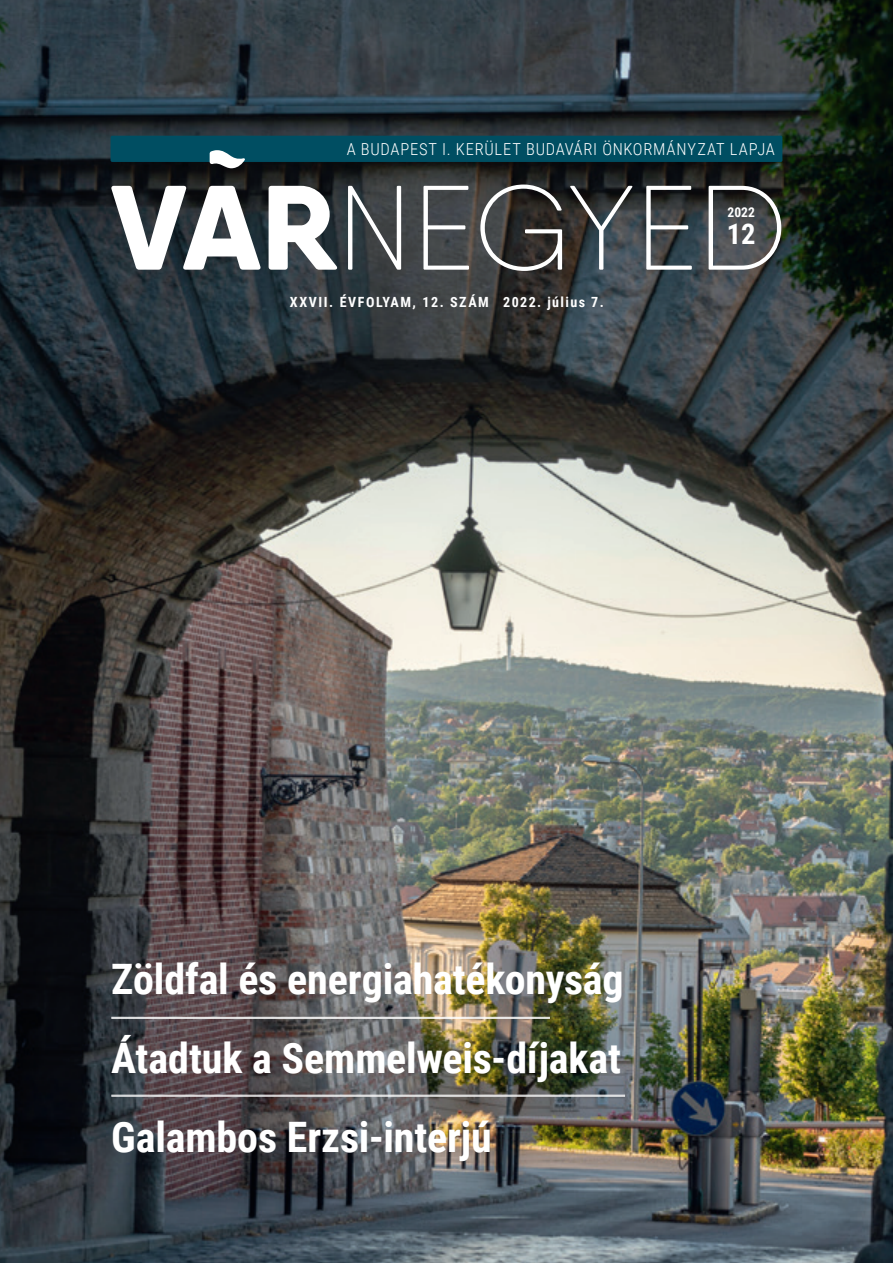
<style>
.page{position:relative;width:893px;height:1263px;background:#fff}
.page>*{position:absolute;margin:0;border:0;box-sizing:border-box;transform-origin:0 0}
.t1{font:700 42px/79.1px "Roboto Condensed";letter-spacing:-.005em;color:#fff;text-align:justify}
.t2{font:700 28.5px "Roboto Condensed";color:#fff}
.t3{font:300 16.5px "Roboto Condensed";letter-spacing:.045em;color:#fff}
.t4{font:700 14.1px "Roboto Condensed";letter-spacing:.11em;color:#fff}
.t5{font:700 13.5px "Roboto Condensed";color:#fff}
</style>
<div class="page">
<img style="left:0;top:0;width:893px;height:1263px">
<div style="left:111px;top:136px;width:671px;height:26px;background:#004e62;border-radius:2px"></div>
<svg style="left:111px;top:186px;width:150px;height:84px"></svg>
<svg style="left:269px;top:186px;width:69px;height:84px"></svg>
<svg style="left:348px;top:186px;width:53px;height:84px"></svg>
<svg style="left:423px;top:186px;width:46px;height:84px"></svg>
<svg style="left:480px;top:185px;width:82px;height:86px;background:#555352"></svg>
<svg style="left:570px;top:186px;width:63px;height:84px;background:#4b5053"></svg>
<svg style="left:646px;top:186px;width:46px;height:84px"></svg>
<svg style="left:709px;top:186px;width:72px;height:84px"></svg>
<svg style="left:210px;top:150px;width:35px;height:18px"></svg>
<hr style="left:111px;top:1017px;width:439px;height:1px;background:#fff">
<hr style="left:111px;top:1018px;width:439px;height:1px;background:#fff">
<hr style="left:111px;top:1095px;width:514px;height:1px;background:#fff">
<hr style="left:111px;top:1096px;width:514px;height:1px;background:#fff">
<p class="t3" style="left:347px;top:137px;width:430px">A BUDAPEST I. KERÜLET BUDAVÁRI ÖNKORMÁNYZAT LAPJA</p>
<p class="t4" style="left:290px;top:292px;width:315px">XXVII. ÉVFOLYAM, 12. SZÁM 2022. július 7.</p>
<p class="t5" style="left:727px;top:203px;width:29px">2022</p>
<p class="t2" style="left:727px;top:214px;width:30px">12</p>
<p class="t1" style="left:111px;top:938px;width:514px">Zöldfal és energiahatékonyság Átadtuk a Semmelweis-díjakat Galambos Erzsi-interjú</p>
</div>
